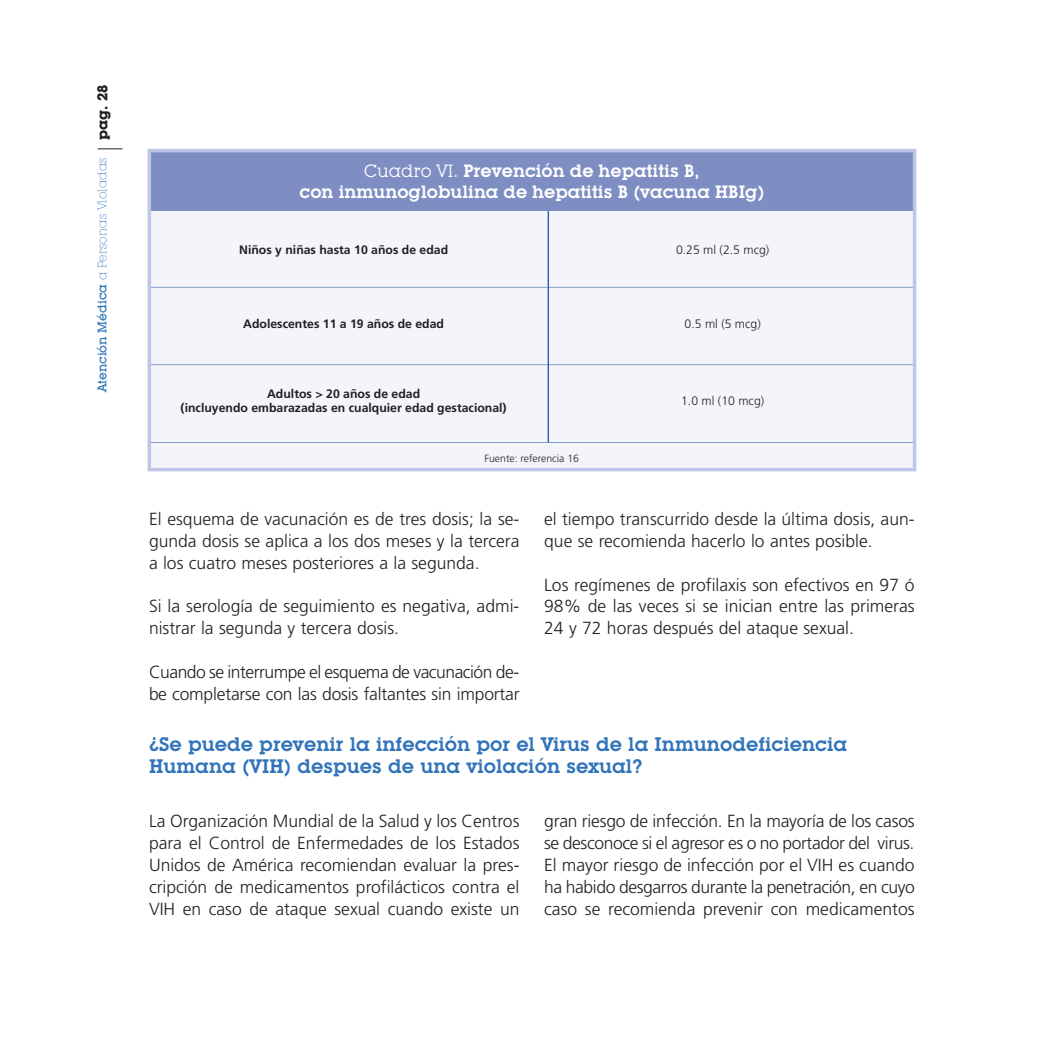
<style>
.page{position:relative;width:1042px;height:1042px;background:#fff}
.page>*{position:absolute;margin:0;border:0;box-sizing:border-box;transform-origin:0 0}
.t1{font:600 19.25px/21.9px "Lubalin Graph IT Cby BT";color:#3073ba}
.t2{font:300 17.5px/21.9px "Frutiger";color:#231f20;text-align:justify}
.t3{font:600 17.5px/21px "Lubalin Graph IT Cby BT";color:#fff;text-align:center}
.t4{font:700 14px "Lubalin Graph IT Cby BT";color:#231f20}
.t5{font:700 12.25px/14.7px "Frutiger";color:#231f20;text-align:center}
.t6{font:300 12.25px "Frutiger";color:#231f20}
.t7{font:300 12.25px "Lubalin Graph IT Cby BT Xtra";color:#3073ba}
.t8{font:300 10.5px "Frutiger";color:#231f20}
.s1{font-family:"Lubalin Graph IT Cby BT";font-weight:500}
.s2{font-weight:400}
</style>
<div class="page">
<svg style="left:98px;top:149px;width:24px;height:1px"></svg>
<div style="left:149px;top:151px;width:765px;height:319px;background:#f3f5fa"></div>
<hr style="left:149px;top:287px;width:765px;height:1px;background:#3061a7">
<hr style="left:149px;top:364px;width:765px;height:1px;background:#3061a7">
<hr style="left:149px;top:442px;width:765px;height:1px;background:#3061a7">
<hr style="left:548px;top:205px;width:1px;height:237px;background:#3061a7">
<div style="left:149px;top:151px;width:765px;height:60px;background:#7e8ec2"></div>
<div style="left:148px;top:149px;width:768px;height:322px;border:4px solid #bdc7e5"></div>
<p class="t4" style="left:98px;top:140px;width:57px;rotate:-90deg">pag. 28</p>
<p class="t7" style="left:98px;top:392px;width:236px;rotate:-90deg"><span class="s1">Atención Médica</span> a Personas Violadas</p>
<p class="t3" style="left:300px;top:162px;width:466px"><span class="s2">Cuadro VI.</span> Prevención de hepatitis B,<br>con inmunoglobulina de hepatitis B (vacuna HBIg)</p>
<p class="t5" style="left:248px;top:243px;width:202px">iños y niñas hasta 10 años de edad</p>
<p class="t5" style="left:243px;top:317px;width:202px">Adolescentes 11 a 19 años de edad</p>
<p class="t5" style="left:181px;top:387px;width:328px">Adultos &gt; 20 años de edad<br>(incluyendo embarazadas en cualquier edad gestacional)</p>
<p class="t8" style="left:484px;top:454px;width:96px">Fuente: referencia 16</p>
<p class="t6" style="left:683px;top:244px;width:88px">.25 ml (2.5 mcg)</p>
<p class="t6" style="left:684px;top:319px;width:78px">0.5 ml (5 mcg)</p>
<p class="t6" style="left:681px;top:396px;width:85px">1.0 ml (10 mcg)</p>
<p class="t2" style="left:149px;top:509px;width:372px">El esquema de vacunación es de tres dosis; la se&shy;gunda dosis se aplica a los dos meses y la tercera a los cuatro meses posteriores a la segunda.</p>
<p class="t2" style="left:149px;top:597px;width:372px">Si la serología de seguimiento es negativa, admi&shy;nistrar la segunda y tercera dosis.</p>
<p class="t2" style="left:149px;top:662px;width:372px">Cuando se interrumpe el esquema de vacunación de&shy;be completarse con las dosis faltantes sin importar</p>
<p class="t2" style="left:544px;top:509px;width:372px">el tiempo transcurrido desde la última dosis, aun&shy;que se recomienda hacerlo lo antes posible.</p>
<p class="t2" style="left:544px;top:575px;width:372px">Los regímenes de profilaxis son efectivos en 97 ó 98% de las veces si se inician entre las primeras 24 y 72 horas después del ataque sexual.</p>
<p class="t1" style="left:149px;top:735px;width:700px">¿Se puede prevenir la infección por el Virus de la Inmunodeficiencia<br>Humana (VIH) despues de una violación sexual?</p>
<p class="t2" style="left:149px;top:811px;width:372px">La Organización Mundial de la Salud y los Centros para el Control de Enfermedades de los Estados Unidos de América recomiendan evaluar la pres&shy;cripción de medicamentos profilácticos contra el VIH en caso de ataque sexual cuando existe un</p>
<p class="t2" style="left:544px;top:811px;width:372px">gran riesgo de infección. En la mayoría de los casos se desconoce si el agresor es o no portador del virus.<br>El mayor riesgo de infección por el VIH es cuando ha habido desgarros durante la penetración, en cuyo caso se recomienda prevenir con medicamentos</p>
</div>
